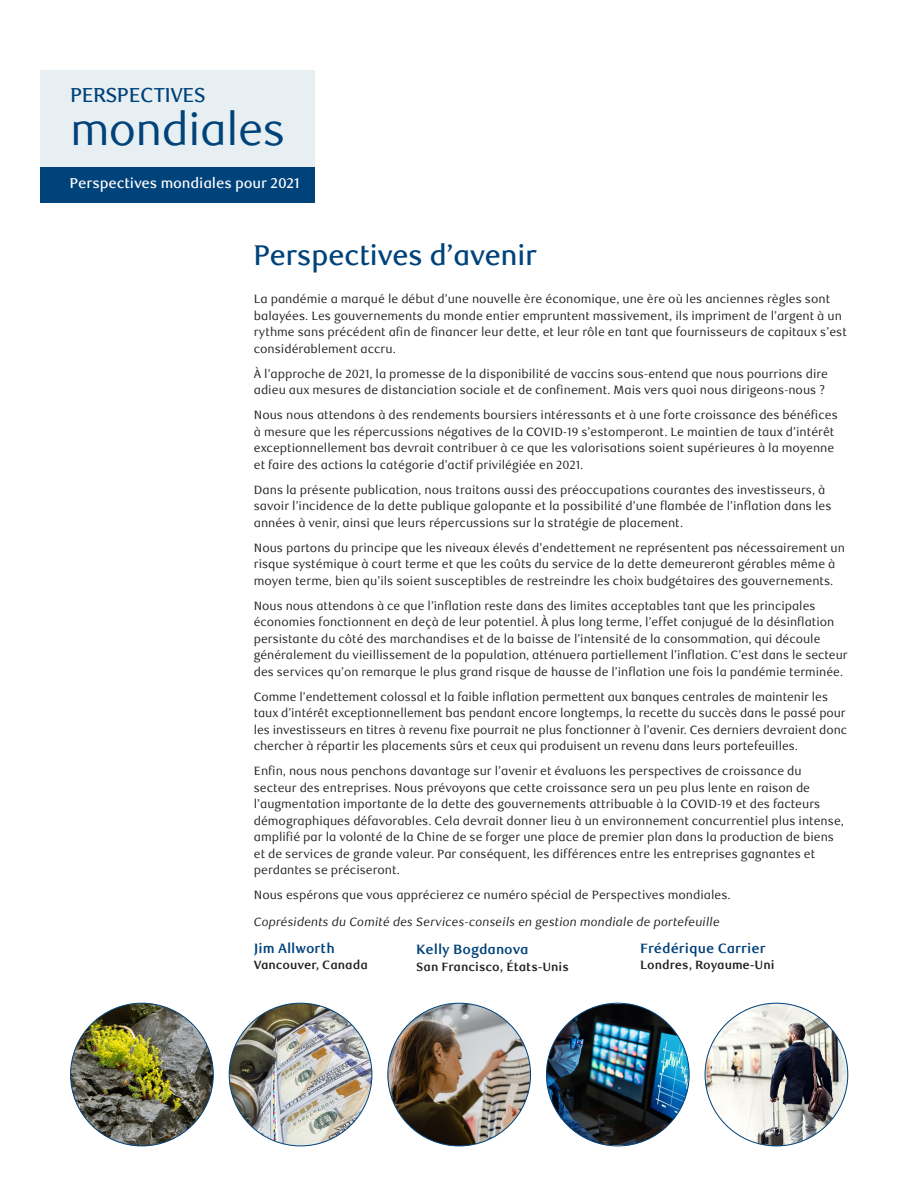
<style>
.page{position:relative;width:918px;height:1188px;background:#fff}
.page>*{position:absolute;margin:0;border:0;box-sizing:border-box;transform-origin:0 0}
.t1{font:45.3px "RBC Display";color:#00427a}
.Newsletter_Article_H{font:500 28.5px "RBC Display";color:#00427a}
.t2{font:500 20.25px "RBC Display";color:#00427a}
.t3{font:500 14.25px "RBC Text";letter-spacing:-.01em;color:#fff}
.FA_Name{font:700 13.5px "RBC Text";color:#00427a}
.Outlook_body_copy{font:12px/16.5px "RBC Text";color:#231f20}
.FA_Name-2{font:italic 12px "RBC Text";color:#231f20}
.FA_Title{font:700 12px "RBC Text";color:#231f20}
</style>
<div class="page">
<div style="left:40px;top:70px;width:275px;height:97px;background:#e8eff2"></div>
<div style="left:40px;top:167px;width:275px;height:36px;background:#00427a"></div>
<img style="left:71px;top:1003px;width:142px;height:143px;border-radius:71px">
<img style="left:546px;top:1004px;width:143px;height:141px">
<img style="left:229px;top:1003px;width:143px;height:143px;border-radius:71px">
<img style="left:705px;top:1003px;width:143px;height:143px;border-radius:71px">
<img style="left:388px;top:1003px;width:143px;height:143px;border-radius:71px">
<h3 class="t2" style="left:70px;top:84px;width:137px">PERSPECTIVES</h3>
<h1 class="t1" style="left:70px;top:103px;width:216px">mondiales</h1>
<p class="t3" style="left:70px;top:175px;width:232px">Perspectives mondiales pour 2021</p>
<h1 class="Newsletter_Article_H" style="left:254px;top:239px;width:284px">Perspectives d’avenir</h1>
<p class="Outlook_body_copy" style="left:254px;top:291px;width:595px">La pandémie a marqué le début d’une nouvelle ère économique, une ère où les anciennes règles sont balayées. Les gouvernements du monde entier empruntent massivement, ils impriment de l’argent à un rythme sans précédent afin de financer leur dette, et leur rôle en tant que fournisseurs de capitaux s’est considérablement accru.</p>
<p class="Outlook_body_copy" style="left:254px;top:366px;width:576px">À l’approche de 2021, la promesse de la disponibilité de vaccins sous-entend que nous pourrions dire adieu aux mesures de distanciation sociale et de confinement. Mais vers quoi nous dirigeons-nous ?</p>
<p class="Outlook_body_copy" style="left:254px;top:407px;width:586px">Nous nous attendons à des rendements boursiers intéressants et à une forte croissance des bénéfices à mesure que les répercussions négatives de la COVID-19 s’estomperont. Le maintien de taux d’intérêt exceptionnellement bas devrait contribuer à ce que les valorisations soient supérieures à la moyenne et faire des actions la catégorie d’actif privilégiée en 2021.</p>
<p class="Outlook_body_copy" style="left:254px;top:482px;width:579px">Dans la présente publication, nous traitons aussi des préoccupations courantes des investisseurs, à savoir l’incidence de la dette publique galopante et la possibilité d’une flambée de l’inflation dans les années à venir, ainsi que leurs répercussions sur la stratégie de placement.</p>
<p class="Outlook_body_copy" style="left:254px;top:540px;width:593px">Nous partons du principe que les niveaux élevés d’endettement ne représentent pas nécessairement un risque systémique à court terme et que les coûts du service de la dette demeureront gérables même à moyen terme, bien qu’ils soient susceptibles de restreindre les choix budgétaires des gouvernements.</p>
<p class="Outlook_body_copy" style="left:254px;top:598px;width:595px">Nous nous attendons à ce que l’inflation reste dans des limites acceptables tant que les principales économies fonctionnent en deçà de leur potentiel. À plus long terme, l’effet conjugué de la désinflation persistante du côté des marchandises et de la baisse de l’intensité de la consommation, qui découle généralement du vieillissement de la population, atténuera partiellement l’inflation. C’est dans le secteur des services qu’on remarque le plus grand risque de hausse de l’inflation une fois la pandémie terminée.</p>
<p class="Outlook_body_copy" style="left:254px;top:689px;width:595px">Comme l’endettement colossal et la faible inflation permettent aux banques centrales de maintenir les taux d’intérêt exceptionnellement bas pendant encore longtemps, la recette du succès dans le passé pour les investisseurs en titres à revenu fixe pourrait ne plus fonctionner à l’avenir. Ces derniers devraient donc chercher à répartir les placements sûrs et ceux qui produisent un revenu dans leurs portefeuilles.</p>
<p class="Outlook_body_copy" style="left:254px;top:763px;width:592px">Enfin, nous nous penchons davantage sur l’avenir et évaluons les perspectives de croissance du secteur des entreprises. Nous prévoyons que cette croissance sera un peu plus lente en raison de l’augmentation importante de la dette des gouvernements attribuable à la COVID-19 et des facteurs démographiques défavorables. Cela devrait donner lieu à un environnement concurrentiel plus intense, amplifié par la volonté de la Chine de se forger une place de premier plan dans la production de biens et de services de grande valeur. Par conséquent, les différences entre les entreprises gagnantes et perdantes se préciseront.</p>
<p class="Outlook_body_copy" style="left:254px;top:887px;width:478px">Nous espérons que vous apprécierez ce numéro spécial de Perspectives mondiales.</p>
<p class="FA_Name-2" style="left:254px;top:915px;width:468px">Coprésidents du Comité des Services-conseils en gestion mondiale de portefeuille</p>
<p class="FA_Name" style="left:254px;top:940px;width:82px">Jim Allworth</p>
<p class="FA_Title" style="left:254px;top:958px;width:115px">Vancouver, Canada</p>
<p class="FA_Name" style="left:416px;top:941px;width:114px">Kelly Bogdanova</p>
<p class="FA_Title" style="left:416px;top:959px;width:154px">San Francisco, États-Unis</p>
<p class="FA_Name" style="left:640px;top:940px;width:127px">Frédérique Carrier</p>
<p class="FA_Title" style="left:640px;top:958px;width:136px">Londres, Royaume-Uni</p>
</div>
